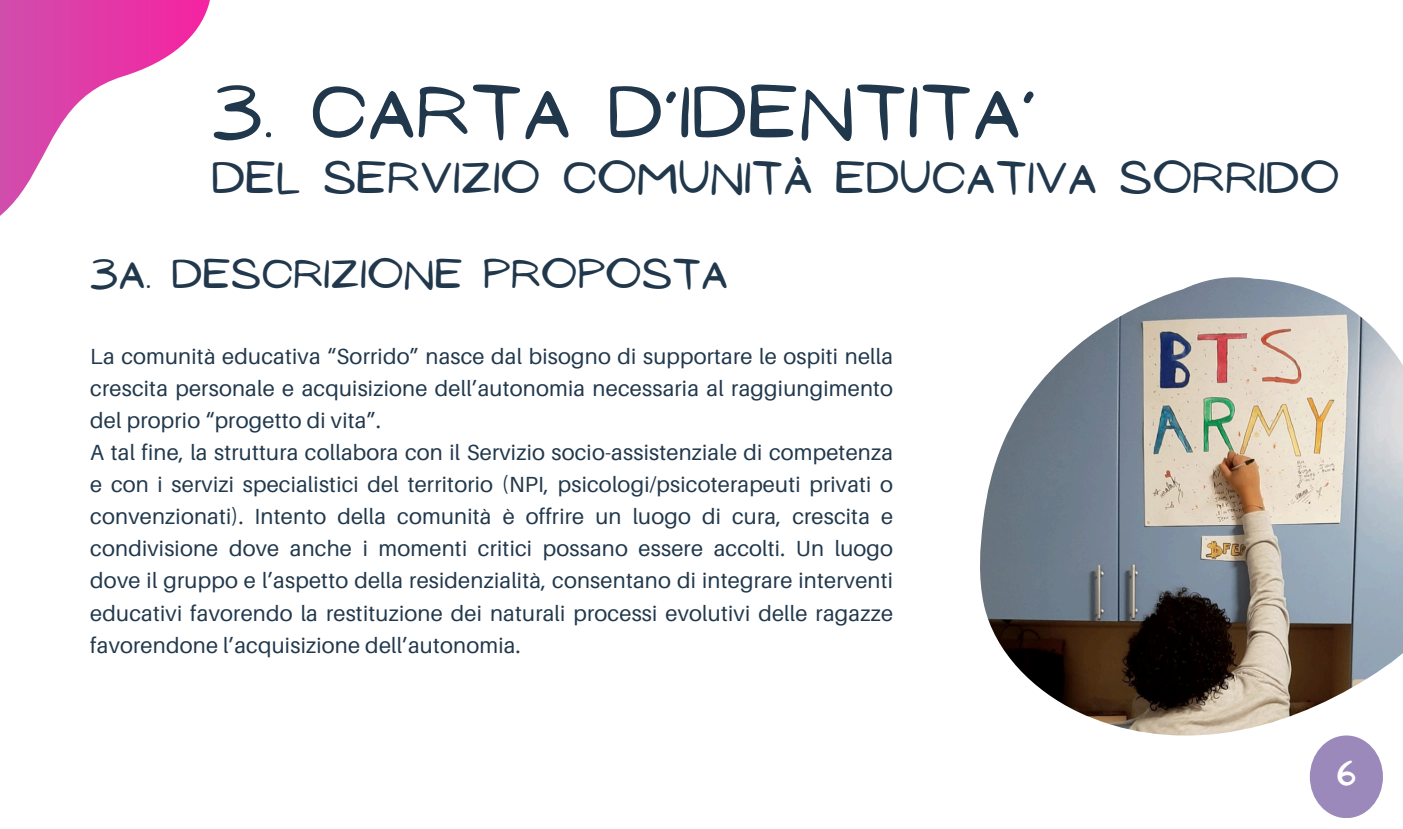
<style>
.page{position:relative;width:1403px;height:829px;background:#fff}
.page>*{position:absolute;margin:0;border:0;box-sizing:border-box;transform-origin:0 0}
.t1{font:68.4px "NF Ananias Regular";letter-spacing:.03em;color:#21384c}
.t2{font:41.4px "NF Ananias Regular";letter-spacing:.03em;color:#21384c}
.t3{font:38.02px "NF Ananias Regular";letter-spacing:.03em;color:#21384c}
.t4{font:27.68px "NF Ananias Bold";color:#fff}
.t5{font:21.82px/31.9px "Aileron";letter-spacing:.01em;color:#21384c;text-align:justify}
</style>
<div class="page">
<svg style="left:0;top:0;width:210px;height:216px"></svg>
<div style="left:1309px;top:735px;width:73px;height:83px;background:#9c89bc;border-radius:50%"></div>
<img style="left:980px;top:277px;width:422px;height:458px">
<p class="t1" style="left:212px;top:74px;width:824px">3. CARTA D’IDENTITA’</p>
<p class="t2" style="left:212px;top:154px;width:1128px">DEL SERVIZIO COMUNITÀ EDUCATIVA SORRIDO</p>
<p class="t3" style="left:90px;top:252px;width:639px">3A. DESCRIZIONE PROPOSTA</p>
<h1 class="t5" style="left:90px;top:340px;width:804px">La comunità educativa “Sorrido” nasce dal bisogno di supportare le ospiti nella crescita personale e acquisizione dell’autonomia necessaria al raggiungimento del proprio “progetto di vita”.</h1>
<h1 class="t5" style="left:90px;top:436px;width:804px">A tal fine, la struttura collabora con il Servizio socio-assistenziale di competenza e con i servizi specialistici del territorio (NPI, psicologi/psicoterapeuti privati o convenzionati). Intento della comunità è offrire un luogo di cura, crescita e condivisione dove anche i momenti critici possano essere accolti. Un luogo dove il gruppo e l’aspetto della residenzialità, consentano di integrare interventi educativi favorendo la restituzione dei naturali processi evolutivi delle ragazze favorendone l’acquisizione dell’autonomia.</h1>
<p class="t4" style="left:1337px;top:758px;width:19px">6</p>
</div>
